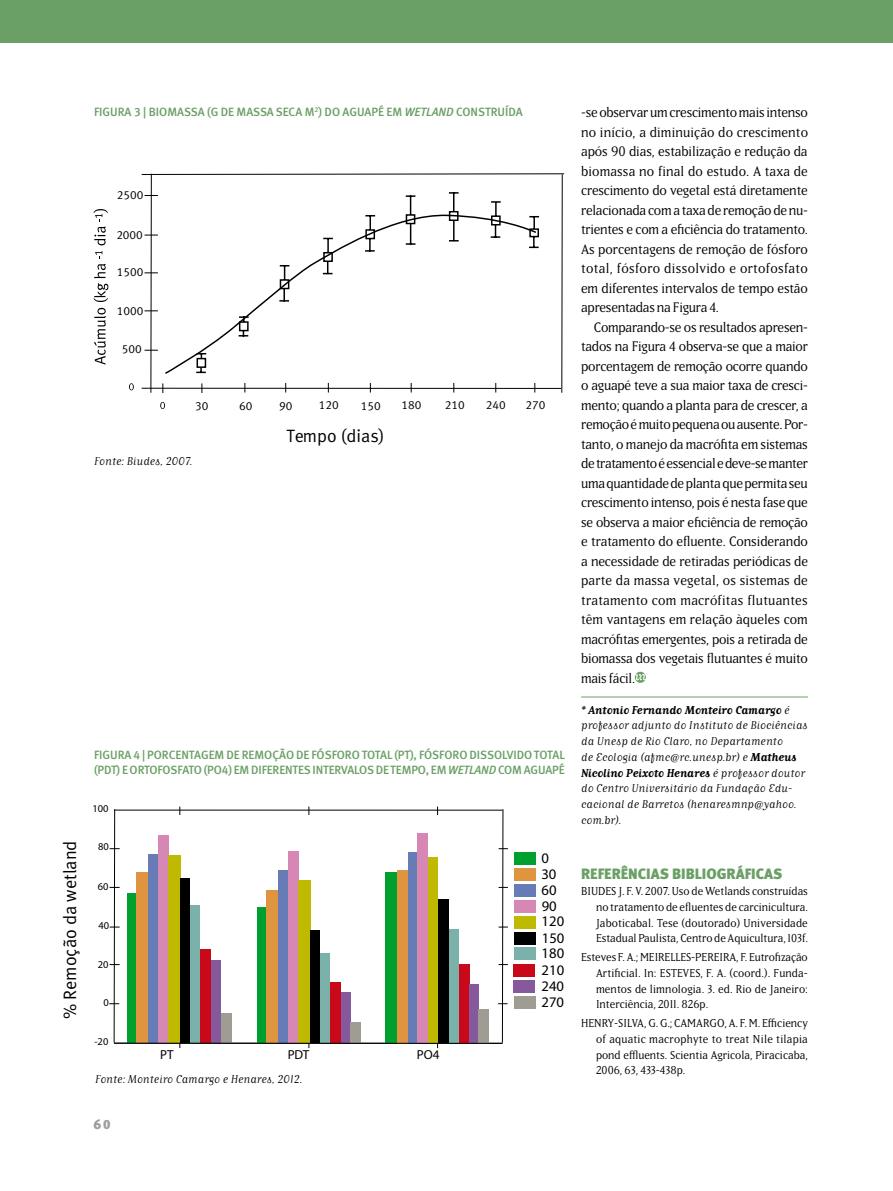
<style>
.page{position:relative;width:893px;height:1191px;background:#fff}
.page>*{position:absolute;margin:0;border:0;box-sizing:border-box;transform-origin:0 0}
.t1{font:18px "Meta Normal LF";color:#000}
.t2{font:17.85px "Meta Normal LF";color:#000}
.t3{font:15px "Meta Black LF";color:#6aa065}
.t4{font:14.7px/15.9px "Myriad Pro";color:#000}
.t5{font:13.5px/19.5px "Matrix Book Lining";letter-spacing:-.02em;color:#000;text-align:justify}
.t6{font:13.5px "Meta Black Caps Expert";color:#9c9e9f}
.t7{font:13.05px "Myriad Pro";color:#000}
.t8{font:12px/15px "Meta Medium LF";color:#6aa065}
.t9{font:11.85px "Meta Normal LF";color:#000}
.t10{font:11.25px/15.8px "Matrix Book Lining";color:#000;text-align:justify}
.t11{font:italic 11.25px/15.8px "Matrix Book Lining";color:#000}
.t12{font:10.5px "Myriad Pro";color:#000}
.s1{font-style:italic}
.s2{font-weight:700}
</style>
<div class="page">
<hr style="left:581px;top:696px;width:227px;height:1px;background:#6aa065">
<svg style="left:635px;top:672px;width:11px;height:11px"></svg>
<div style="left:0;top:0;width:893px;height:43px;background:#6aa065"></div>
<svg style="left:94px;top:308px;width:12px;height:56px"></svg>
<svg style="left:94px;top:251px;width:14px;height:51px"></svg>
<svg style="left:93px;top:209px;width:15px;height:36px"></svg>
<svg style="left:160px;top:402px;width:5px;height:7px"></svg>
<svg style="left:129px;top:383px;width:5px;height:7px"></svg>
<svg style="left:141px;top:173px;width:424px;height:220px"></svg>
<svg style="left:164px;top:214px;width:374px;height:161px"></svg>
<svg style="left:195px;top:191px;width:345px;height:183px"></svg>
<svg style="left:113px;top:808px;width:391px;height:236px"></svg>
<div style="left:128px;top:893px;width:9px;height:149px;background:#00a02f"></div>
<div style="left:137px;top:872px;width:11px;height:170px;background:#df9440"></div>
<div style="left:148px;top:854px;width:10px;height:188px;background:#677bb6"></div>
<div style="left:158px;top:835px;width:10px;height:207px;background:#d787b4"></div>
<div style="left:168px;top:855px;width:13px;height:187px;background:#bfba00"></div>
<div style="left:181px;top:878px;width:9px;height:164px;background:#000"></div>
<div style="left:190px;top:905px;width:10px;height:137px;background:#7ab2ab"></div>
<div style="left:200px;top:949px;width:11px;height:94px;background:#c90919"></div>
<div style="left:211px;top:960px;width:10px;height:83px;background:#86589c"></div>
<div style="left:221px;top:1013px;width:10px;height:30px;background:#9f9c94"></div>
<div style="left:257px;top:907px;width:10px;height:135px;background:#00a02f"></div>
<div style="left:267px;top:890px;width:11px;height:152px;background:#df9440"></div>
<div style="left:278px;top:870px;width:10px;height:172px;background:#677bb6"></div>
<div style="left:288px;top:850px;width:10px;height:192px;background:#d787b4"></div>
<div style="left:298px;top:880px;width:12px;height:162px;background:#bfba00"></div>
<div style="left:311px;top:930px;width:9px;height:112px;background:#000"></div>
<div style="left:320px;top:953px;width:10px;height:89px;background:#7ab2ab"></div>
<div style="left:330px;top:982px;width:11px;height:61px;background:#c90919"></div>
<div style="left:341px;top:992px;width:10px;height:51px;background:#86589c"></div>
<div style="left:351px;top:1022px;width:10px;height:21px;background:#9f9c94"></div>
<div style="left:385px;top:872px;width:12px;height:171px;background:#00a02f"></div>
<div style="left:397px;top:870px;width:11px;height:173px;background:#df9440"></div>
<div style="left:408px;top:852px;width:9px;height:191px;background:#677bb6"></div>
<div style="left:417px;top:833px;width:11px;height:210px;background:#d787b4"></div>
<div style="left:428px;top:857px;width:9px;height:186px;background:#bfba00"></div>
<div style="left:438px;top:899px;width:11px;height:144px;background:#000"></div>
<div style="left:449px;top:929px;width:9px;height:114px;background:#7ab2ab"></div>
<div style="left:459px;top:963px;width:10px;height:80px;background:#c90919"></div>
<div style="left:469px;top:983px;width:10px;height:60px;background:#86589c"></div>
<div style="left:479px;top:1009px;width:10px;height:34px;background:#9f9c94"></div>
<div style="left:514px;top:852px;width:21px;height:12px;background:#00a02f"></div>
<div style="left:514px;top:868px;width:21px;height:13px;background:#df9440"></div>
<div style="left:514px;top:884px;width:21px;height:13px;background:#677bb6"></div>
<div style="left:514px;top:900px;width:21px;height:13px;background:#d787b4"></div>
<div style="left:514px;top:916px;width:21px;height:13px;background:#bfba00"></div>
<div style="left:514px;top:932px;width:21px;height:12px;background:#000"></div>
<div style="left:514px;top:947px;width:21px;height:13px;background:#7ab2ab"></div>
<div style="left:514px;top:964px;width:21px;height:12px;background:#c90919"></div>
<div style="left:514px;top:980px;width:21px;height:12px;background:#86589c"></div>
<div style="left:514px;top:996px;width:21px;height:12px;background:#9f9c94"></div>
<hr style="left:114px;top:1042px;width:388px;height:1px;background:#000">
<p class="t8" style="left:94px;top:104px;width:430px">FIGURA 3 | BIOMASSA (G DE MASSA SECA M<sup>2</sup>) DO AGUAPÉ EM <span class="s1">WETLAND</span> CONSTRUÍDA</p>
<p class="t9" style="left:117px;top:188px;width:28px">2500</p>
<p class="t9" style="left:116px;top:228px;width:28px">2000</p>
<p class="t9" style="left:117px;top:265px;width:28px">1500</p>
<p class="t9" style="left:117px;top:304px;width:28px">1000</p>
<p class="t9" style="left:122px;top:342px;width:21px">500</p>
<p class="t9" style="left:195px;top:399px;width:15px">30</p>
<p class="t9" style="left:239px;top:399px;width:15px">60</p>
<p class="t9" style="left:279px;top:399px;width:15px">90</p>
<p class="t9" style="left:319px;top:398px;width:21px">120</p>
<p class="t9" style="left:361px;top:399px;width:21px">150</p>
<p class="t9" style="left:402px;top:398px;width:21px">180</p>
<p class="t9" style="left:445px;top:398px;width:21px">210</p>
<p class="t9" style="left:486px;top:398px;width:21px">240</p>
<p class="t9" style="left:525px;top:398px;width:21px">270</p>
<h2 class="t2" style="left:287px;top:425px;width:99px">Tempo (dias)</h2>
<p class="t11" style="left:94px;top:453px;width:100px">Fonte: Biudes, 2007.</p>
<h1 class="t1" style="left:60px;top:1019px;width:180px;rotate:-90deg">% Remoção da wetland</h1>
<p class="t8" style="left:94px;top:747px;width:472px">FIGURA 4 | PORCENTAGEM DE REMOÇÃO DE FÓSFORO TOTAL (PT), FÓSFORO DISSOLVIDO TOTAL (PDT) E ORTOFOSFATO (PO4) EM DIFERENTES INTERVALOS DE TEMPO, EM <span class="s1">WETLAND</span> COM AGUAPÉ</p>
<p class="t12" style="left:92px;top:802px;width:18px">100</p>
<p class="t12" style="left:98px;top:840px;width:12px">80</p>
<p class="t12" style="left:98px;top:880px;width:12px">60</p>
<p class="t12" style="left:98px;top:919px;width:12px">40</p>
<p class="t12" style="left:98px;top:958px;width:12px">20</p>
<p class="t12" style="left:103px;top:996px;width:7px">0</p>
<p class="t12" style="left:94px;top:1034px;width:15px">-20</p>
<p class="t7" style="left:160px;top:1046px;width:15px">PT</p>
<p class="t7" style="left:288px;top:1046px;width:23px">PDT</p>
<p class="t7" style="left:417px;top:1046px;width:24px">PO4</p>
<p class="t11" style="left:95px;top:1070px;width:209px">Fonte: Monteiro Camargo e Henares, 2012.</p>
<p class="t4" style="left:541px;top:849px;width:25px">0<br>30<br>60<br>90<br>120<br>150<br>180</p>
<p class="t4" style="left:541px;top:962px;width:24px;text-align:justify">210<br>240<br>270</p>
<p class="t6" style="left:93px;top:1116px;width:19px">60</p>
<p class="t5" style="left:581px;top:102px;width:228px">-se observar um crescimento mais intenso no início, a diminuição do crescimento após 90 dias, estabilização e redução da biomassa no final do estudo. A taxa de crescimento do vegetal está diretamente relacionada com a taxa de remoção de nu&shy;trientes e com a eficiência do tratamento.<br>As porcentagens de remoção de fósforo total, fósforo dissolvido e ortofosfato em diferentes intervalos de tempo estão apresentadas na Figura 4.</p>
<p class="t5" style="left:581px;top:317px;width:228px;text-indent:13px">Comparando-se os resultados apresen&shy;tados na Figura 4 observa-se que a maior porcentagem de remoção ocorre quando o aguapé teve a sua maior taxa de cresci&shy;mento; quando a planta para de crescer, a remoção é muito pequena ou ausente. Por&shy;tanto, o manejo da macrófita em sistemas de tratamento é essencial e deve-se manter uma quantidade de planta que permita seu crescimento intenso, pois é nesta fase que se observa a maior eficiência de remoção e tratamento do efluente. Considerando a necessidade de retiradas periódicas de parte da massa vegetal, os sistemas de tratamento com macrófitas flutuantes têm vantagens em relação àqueles com macrófitas emergentes, pois a retirada de biomassa dos vegetais flutuantes é muito mais fácil.</p>
<p class="t11" style="left:581px;top:701px;width:228px"><span class="s2">* Antonio Fernando Monteiro Camargo</span> é professor adjunto do Instituto de Biociências da Unesp de Rio Claro, no Departamento<br>de Ecologia (afmc@rc.unesp.br) e <span class="s2">Matheus Nicolino Peixoto Henares</span> é professor doutor do Centro Universitário da Fundação Edu&shy;cacional de Barretos (henaresmnp@yahoo. com.br).</p>
<p class="t3" style="left:581px;top:865px;width:203px">REFERÊNCIAS BIBLIOGRÁFICAS</p>
<p class="t10" style="left:596px;top:883px;width:214px;text-indent:-15px">BIUDES J. F. V. 2007. Uso de Wetlands construídas no tratamento de efluentes de carcinicultura.<br>Jaboticabal. Tese (doutorado) Universidade Estadual Paulista, Centro de Aquicultura, 103f.</p>
<p class="t10" style="left:596px;top:949px;width:213px;text-indent:-15px">Esteves F. A.; MEIRELLES-PEREIRA, F. Eutrofização Artificial. In: ESTEVES, F. A. (coord.). Funda&shy;mentos de limnologia. 3. ed. Rio de Janeiro:<br>Interciência, 2011. 826p.</p>
<p class="t10" style="left:596px;top:1015px;width:213px;text-indent:-15px">HENRY-SILVA, G. G.; CAMARGO, A. F. M. Efficiency of aquatic macrophyte to treat Nile tilapia pond effluents. Scientia Agricola, Piracicaba, 2006, 63, 433-438p.</p>
</div>
